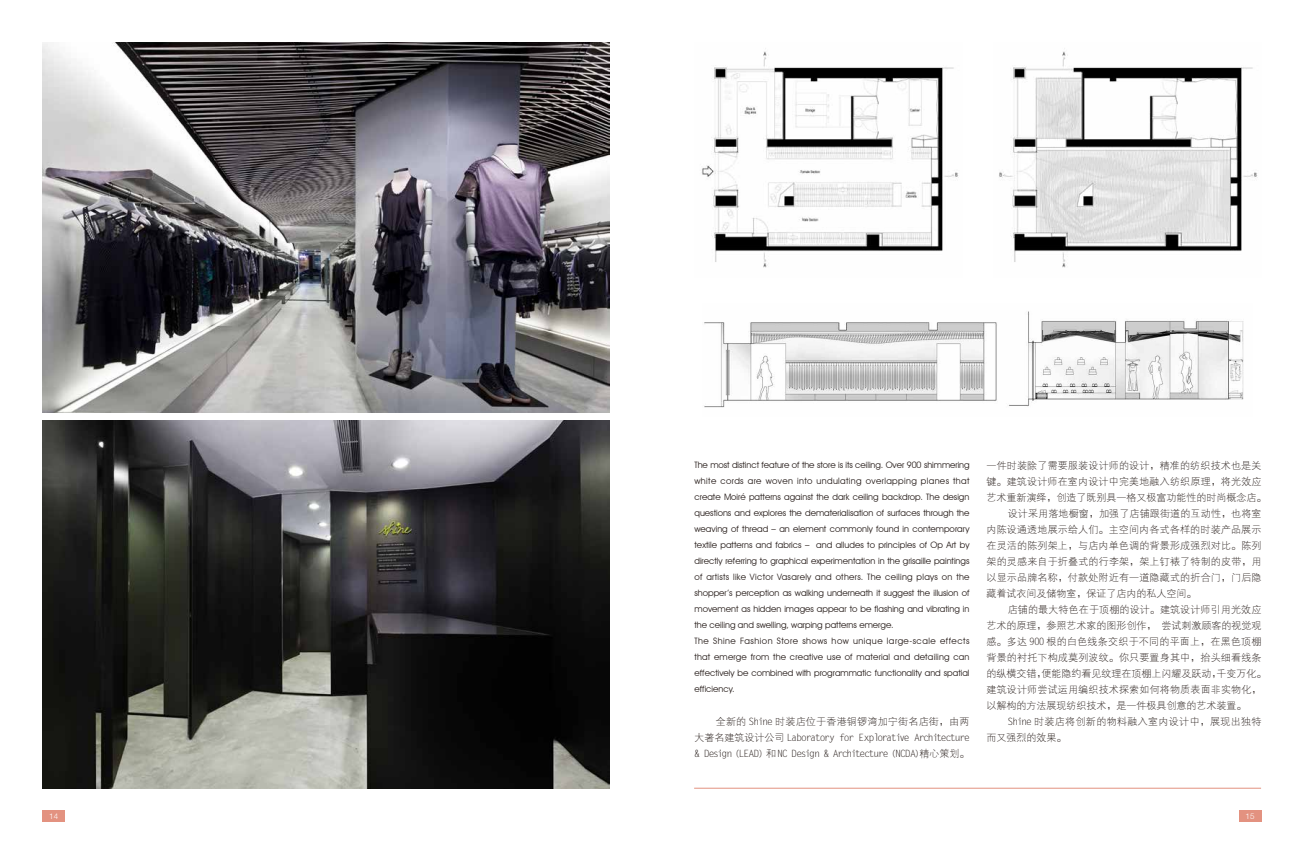
<style>
.page{position:relative;width:1304px;height:851px;background:#fff}
.page>*{position:absolute;margin:0;border:0;box-sizing:border-box;transform-origin:0 0}
.t1{font:10px/16px "FZXDXK GBK1 0";letter-spacing:.02em;color:#231916;text-align:justify}
.t2{font:10px "FZXDXK GBK1 0";color:#231916}
.t3{font:8.8px/16px "Avant Garde IT Cby BT";color:#231916}
.t4{font:300 8px "Helvetica Neue LT";color:#fff}
</style>
<div class="page">
<div style="left:43px;top:810px;width:22px;height:11px;background:#e39280"></div>
<div style="left:1239px;top:810px;width:22px;height:11px;background:#e39280"></div>
<hr style="left:694px;top:787px;width:567px;height:1px;background:#e39280">
<img style="left:43px;top:43px;width:566px;height:369px">
<img style="left:43px;top:421px;width:566px;height:367px">
<img style="left:701px;top:48px;width:258px;height:220px">
<img style="left:999px;top:48px;width:259px;height:220px">
<img style="left:704px;top:311px;width:540px;height:97px">
<p class="t3" style="left:694px;top:456px;width:277px">The most distinct feature of the store is its ceiling. Over 900 shimmering white cords are woven into undulating overlapping planes that create Moiré patterns against the dark ceiling backdrop. The design questions and explores the dematerialisation of surfaces through the weaving of thread – an element commonly found in contemporary textile patterns and fabrics – and alludes to principles of Op Art by directly referring to graphical experimentation in the grisaille paintings of artists like Victor Vasarely and others. The ceiling plays on the shopper’s perception as walking underneath it suggest the illusion of movement as hidden images appear to be flashing and vibrating in the ceiling and swelling, warping patterns emerge.<br>The Shine Fashion Store shows how unique large-scale effects that emerge from the creative use of material and detailing can effectively be combined with programmatic functionality and spatial efficiency.</p>
<p class="t1" style="left:694px;top:713px;width:276px;text-indent:21px">全新的 Shine 时装店位于香港铜锣湾加宁街名店街，由两大著名建筑设计公司 Laboratory for Explorative Architecture &amp; Design (LEAD) 和 NC Design &amp; Architecture (NCDA)精心策划。</p>
<p class="t1" style="left:986px;top:457px;width:276px">一件时装除了需要服装设计师的设计，精准的纺织技术也是关</p>
<p class="t1" style="left:986px;top:473px;width:277px">键。建筑设计师在室内设计中完美地融入纺织原理，将光效应</p>
<p class="t2" style="left:986px;top:492px;width:281px">艺术重新演绎，创造了既别具一格又极富功能性的时尚概念店。</p>
<p class="t1" style="left:1008px;top:505px;width:255px">设计采用落地橱窗，加强了店铺跟街道的互动性，也将室</p>
<p class="t1" style="left:986px;top:521px;width:276px">内陈设通透地展示给人们。主空间内各式各样的时装产品展示</p>
<p class="t1" style="left:986px;top:537px;width:277px">在灵活的陈列架上，与店内单色调的背景形成强烈对比。陈列</p>
<p class="t1" style="left:986px;top:553px;width:277px">架的灵感来自于折叠式的行李架，架上钉裱了特制的皮带，用</p>
<p class="t1" style="left:986px;top:569px;width:277px">以显示品牌名称，付款处附近有一道隐藏式的折合门，门后隐</p>
<p class="t2" style="left:986px;top:588px;width:211px">藏着试衣间及储物室，保证了店内的私人空间。</p>
<p class="t1" style="left:1008px;top:601px;width:255px">店铺的最大特色在于顶棚的设计。建筑设计师引用光效应</p>
<p class="t2" style="left:986px;top:620px;width:276px">艺术的原理，参照艺术家的图形创作， 尝试刺激顾客的视觉观</p>
<p class="t1" style="left:986px;top:633px;width:277px">感。多达 900 根的白色线条交织于不同的平面上，在黑色顶棚</p>
<p class="t1" style="left:986px;top:649px;width:277px">背景的衬托下构成莫列波纹。你只要置身其中，抬头细看线条</p>
<p class="t2" style="left:986px;top:668px;width:281px">的纵横交错，便能隐约看见纹理在顶棚上闪耀及跃动，千变万化。</p>
<p class="t1" style="left:986px;top:681px;width:276px">建筑设计师尝试运用编织技术探索如何将物质表面非实物化，</p>
<p class="t2" style="left:986px;top:700px;width:261px">以解构的方法展现纺织技术，是一件极具创意的艺术装置。</p>
<p class="t1" style="left:1008px;top:713px;width:255px">Shine 时装店将创新的物料融入室内设计中，展现出独特</p>
<p class="t2" style="left:986px;top:732px;width:81px">而又强烈的效果。</p>
<p class="t4" style="left:49px;top:811px;width:11px">14</p>
<p class="t4" style="left:1246px;top:811px;width:11px">15</p>
</div>
